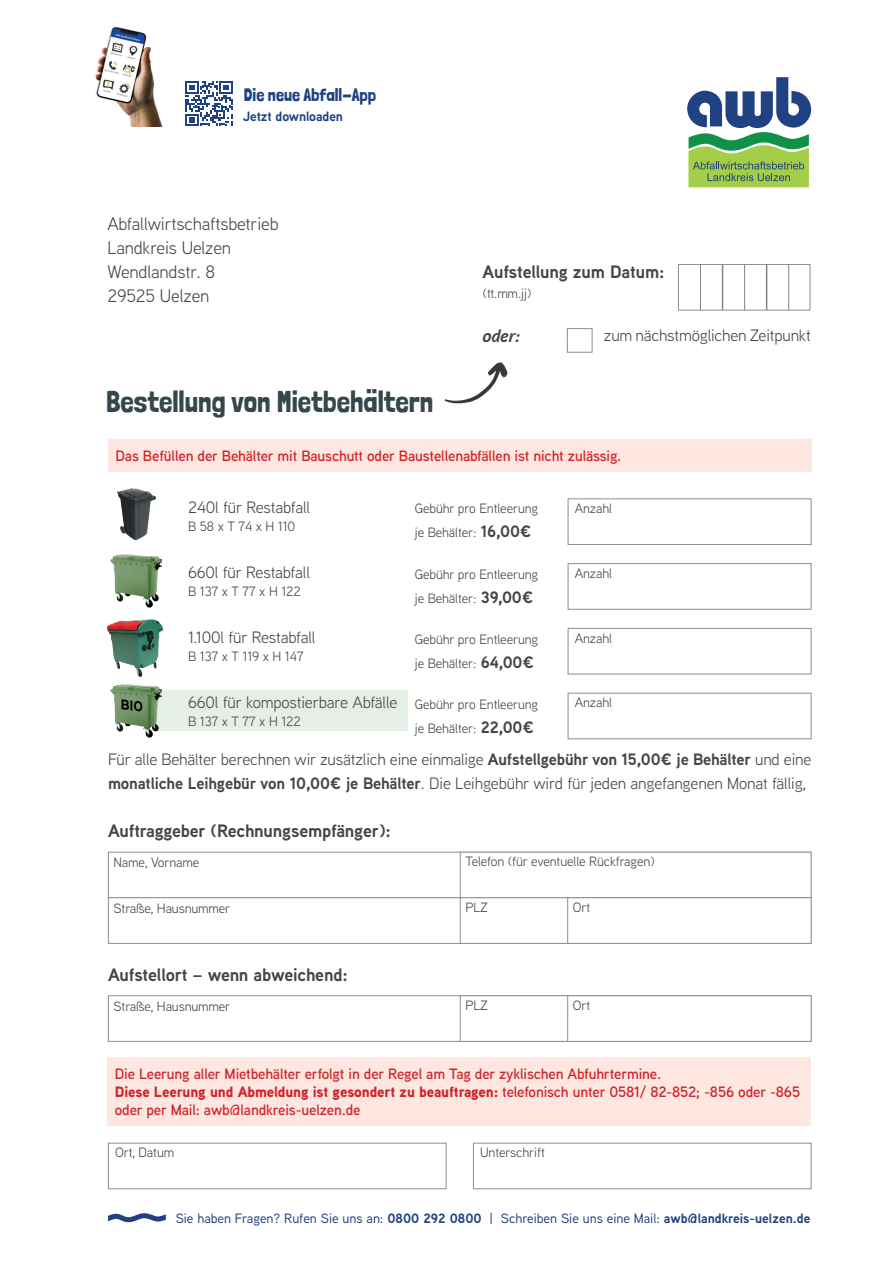
<style>
.page{position:relative;width:893px;height:1263px;background:#fff}
.page>*{position:absolute;margin:0;border:0;box-sizing:border-box;transform-origin:0 0}
.t1{font:30px "Londrina Solid";color:#35474d}
.t2{font:700 18px "Aaux Next";letter-spacing:-.01em;color:#444747}
.t3{font:18px/24px "Aaux Next";letter-spacing:-.01em;color:#444747}
.t4{font:18px "Londrina Solid";color:#204182}
.t5{font:italic 700 18px "Aaux Next";color:#444747}
.t6{font:16.5px/24px "Aaux Next";letter-spacing:-.01em;color:#444747}
.t7{font:600 15px/18px "Aaux Next";letter-spacing:-.01em;color:#d1232a}
.t8{font:13.5px/24px "Aaux Next";letter-spacing:-.01em;color:#444747}
.t9{font:500 13.5px "Aaux Next";color:#204182}
.t10{font:700 13.5px "Aaux Next";letter-spacing:-.01em;color:#204182}
.s1{font-weight:700;font-size:16.5px}
.s2{font-weight:700}
.s3{font-weight:900}
</style>
<div class="page">
<svg style="left:687px;top:77px;width:124px;height:110px"></svg>
<svg style="left:108px;top:1213px;width:58px;height:9px"></svg>
<div style="left:108px;top:1143px;width:338px;height:46px;background:#fff;border:1px solid #8f8e8f"></div>
<div style="left:473px;top:1143px;width:338px;height:46px;background:#fff;border:1px solid #8f8e8f"></div>
<div style="left:108px;top:852px;width:703px;height:46px;background:#fff;border:1px solid #8f8e8f"></div>
<div style="left:108px;top:897px;width:703px;height:47px;background:#fff;border:1px solid #8f8e8f"></div>
<div style="left:460px;top:852px;width:351px;height:46px;background:#fff;border:1px solid #8f8e8f"></div>
<div style="left:460px;top:897px;width:351px;height:47px;background:#fff;border:1px solid #8f8e8f"></div>
<div style="left:567px;top:897px;width:244px;height:47px;background:#fff;border:1px solid #8f8e8f"></div>
<div style="left:108px;top:995px;width:703px;height:47px;background:#fff;border:1px solid #8f8e8f"></div>
<div style="left:460px;top:995px;width:351px;height:47px;background:#fff;border:1px solid #8f8e8f"></div>
<div style="left:567px;top:995px;width:244px;height:47px;background:#fff;border:1px solid #8f8e8f"></div>
<img style="left:95px;top:27px;width:68px;height:99px">
<svg style="left:185px;top:81px;width:48px;height:45px"></svg>
<div style="left:678px;top:264px;width:132px;height:46px;background:#fff;border:1px solid #8f8e8f"></div>
<div style="left:567px;top:328px;width:25px;height:25px;background:#fff;border:1px solid #8f8e8f"></div>
<hr style="left:744px;top:265px;width:1px;height:45px;background:#858384">
<hr style="left:766px;top:265px;width:1px;height:45px;background:#858384">
<hr style="left:788px;top:265px;width:1px;height:45px;background:#858384">
<hr style="left:722px;top:265px;width:1px;height:45px;background:#858384">
<hr style="left:700px;top:264px;width:1px;height:46px;background:#858384">
<div style="left:155px;top:690px;width:252px;height:41px;background:#e6efe5"></div>
<div style="left:568px;top:498px;width:243px;height:47px;background:#fff;border:1px solid #8f8e8f"></div>
<div style="left:568px;top:563px;width:243px;height:47px;background:#fff;border:1px solid #8f8e8f"></div>
<div style="left:568px;top:628px;width:243px;height:46px;background:#fff;border:1px solid #8f8e8f"></div>
<div style="left:568px;top:693px;width:243px;height:46px;background:#fff;border:1px solid #8f8e8f"></div>
<img style="left:107px;top:619px;width:56px;height:58px">
<img style="left:110px;top:554px;width:52px;height:54px">
<img style="left:110px;top:684px;width:52px;height:54px">
<img style="left:118px;top:488px;width:37px;height:51px">
<div style="left:108px;top:439px;width:703px;height:33px;background:#fde7e0"></div>
<div style="left:107px;top:1057px;width:703px;height:69px;background:#fde7e0"></div>
<svg style="left:445px;top:362px;width:62px;height:41px"></svg>
<h2 class="t4" style="left:244px;top:84px;width:134px">Die neue Abfall-App</h2>
<p class="t10" style="left:243px;top:107px;width:102px">Jetzt downloaden</p>
<h2 class="t3" style="left:107px;top:211px;width:173px">Abfallwirtschaftsbetrieb<br>Landkreis Uelzen<br>Wendlandstr. 8<br>29525 Uelzen</h2>
<h1 class="t1" style="left:106px;top:384px;width:329px">Bestellung von Mietbehältern</h1>
<h2 class="t2" style="left:483px;top:259px;width:183px">Aufstellung zum Datum:</h2>
<p class="t8" style="left:483px;top:281px;width:50px">(tt.mm.jj)</p>
<h2 class="t5" style="left:483px;top:323px;width:38px">oder:</h2>
<p class="t6" style="left:604px;top:323px;width:208px">zum nächstmöglichen Zeitpunkt</p>
<p class="t7" style="left:115px;top:446px;width:507px">Das Befüllen der Behälter mit Bauschutt oder Baustellenabfällen ist nicht zulässig.</p>
<p class="t6" style="left:188px;top:494px;width:124px">240l für Restabfall</p>
<p class="t8" style="left:188px;top:513px;width:109px">B 58 x T 74 x H 110</p>
<p class="t8" style="left:415px;top:496px;width:125px">Gebühr pro Entleerung je Behälter: <span class="s1">16,00€</span></p>
<p class="t8" style="left:575px;top:496px;width:39px">Anzahl</p>
<p class="t6" style="left:188px;top:559px;width:123px">660l für Restabfall</p>
<p class="t8" style="left:188px;top:578px;width:114px">B 137 x T 77 x H 122</p>
<p class="t8" style="left:415px;top:561px;width:125px">Gebühr pro Entleerung je Behälter: <span class="s1">39,00€</span></p>
<p class="t8" style="left:575px;top:560px;width:39px">Anzahl</p>
<p class="t6" style="left:188px;top:624px;width:129px">1.100l für Restabfall</p>
<p class="t8" style="left:188px;top:643px;width:117px">B 137 x T 119 x H 147</p>
<p class="t8" style="left:415px;top:626px;width:125px">Gebühr pro Entleerung je Behälter: <span class="s1">64,00€</span></p>
<p class="t8" style="left:575px;top:625px;width:39px">Anzahl</p>
<p class="t6" style="left:188px;top:689px;width:211px">660l für kompostierbare Abfälle</p>
<p class="t8" style="left:188px;top:708px;width:114px">B 137 x T 77 x H 122</p>
<p class="t8" style="left:415px;top:691px;width:125px">Gebühr pro Entleerung je Behälter: <span class="s1">22,00€</span></p>
<p class="t8" style="left:575px;top:690px;width:39px">Anzahl</p>
<p class="t6" style="left:108px;top:747px;width:705px">Für alle Behälter berechnen wir zusätzlich eine einmalige <span class="s2">Aufstellgebühr von 15,00€ je Behälter</span> und eine <span class="s2">monatliche Leihgebür von 10,00€ je Behälter</span>. Die Leihgebühr wird für jeden angefangenen Monat fällig,</p>
<h2 class="t2" style="left:108px;top:818px;width:284px">Auftraggeber (Rechnungsempfänger):</h2>
<p class="t8" style="left:114px;top:850px;width:87px">Name, Vorname</p>
<p class="t8" style="left:114px;top:896px;width:118px">Straße, Hausnummer</p>
<h2 class="t2" style="left:108px;top:962px;width:241px">Aufstellort – wenn abweichend:</h2>
<p class="t8" style="left:465px;top:849px;width:191px">Telefon (für eventuelle Rückfragen)</p>
<p class="t8" style="left:465px;top:895px;width:24px">PLZ</p>
<p class="t8" style="left:573px;top:895px;width:19px">Ort</p>
<p class="t8" style="left:114px;top:994px;width:118px">Straße, Hausnummer</p>
<p class="t8" style="left:465px;top:993px;width:24px">PLZ</p>
<p class="t8" style="left:573px;top:993px;width:19px">Ort</p>
<p class="t7" style="left:115px;top:1064px;width:687px">Die Leerung aller Mietbehälter erfolgt in der Regel am Tag der zyklischen Abfuhrtermine.<br><span class="s3">Diese Leerung und Abmeldung ist gesondert zu beauftragen:</span> telefonisch unter 0581/ 82-852; -856 oder -865 oder per Mail: awb@landkreis-uelzen.de</p>
<p class="t8" style="left:115px;top:1140px;width:61px">Ort, Datum</p>
<p class="t8" style="left:480px;top:1140px;width:66px">Unterschrift</p>
<p class="t9" style="left:176px;top:1209px;width:636px">Sie haben Fragen? Rufen Sie uns an: <span class="s2">0800 292 0800</span> | Schreiben Sie uns eine Mail: <span class="s2">awb@landkreis-uelzen.de</span></p>
</div>
